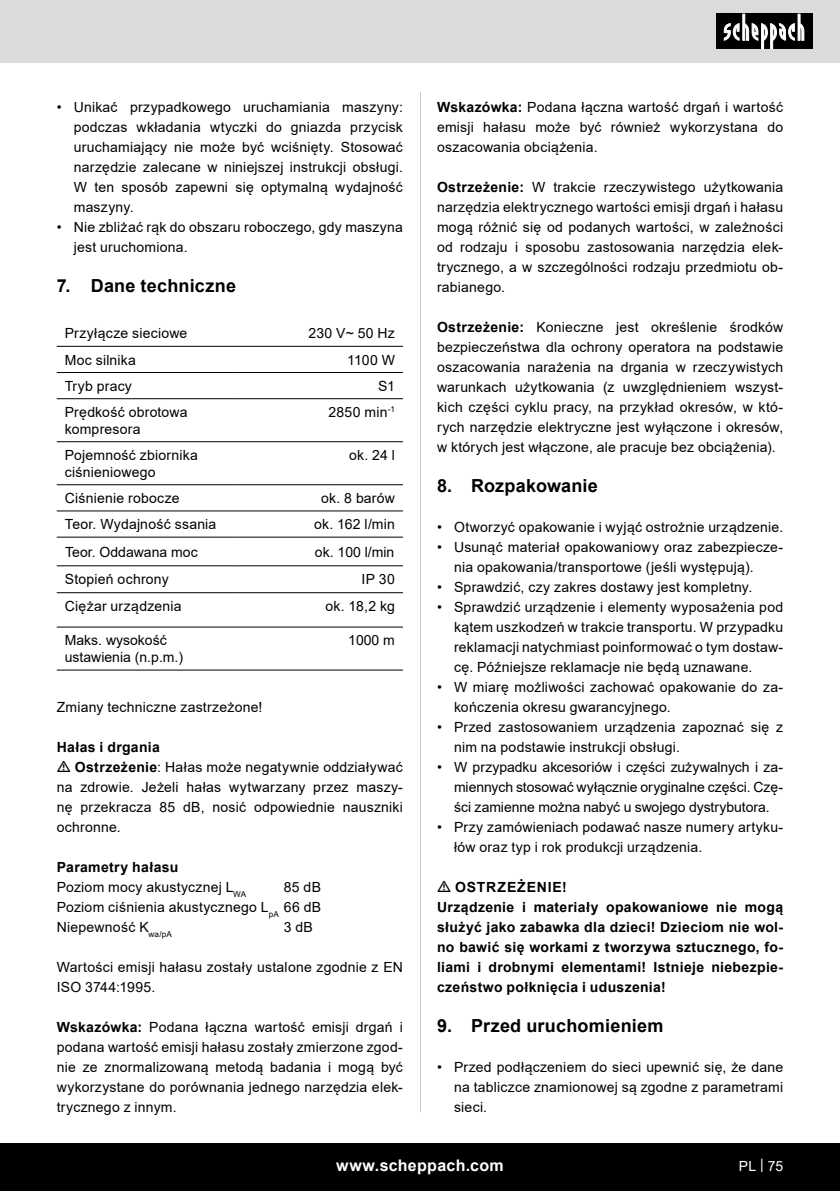
<style>
.page{position:relative;width:840px;height:1191px;background:#fff}
.page>*{position:absolute;margin:0;border:0;box-sizing:border-box;transform-origin:0 0}
.t1{font:700 18px "Arial";letter-spacing:.015em;color:#000}
.t2{font:700 16px "Arial";letter-spacing:.02em;color:#fff}
.Basistext_in_Tabellen{font:14px/20px "Arial";letter-spacing:.015em;color:#000;text-align:justify}
.Grundtext_TT{font:700 14px/20px "Arial";letter-spacing:.025em;color:#000;text-align:justify}
.Basiseinstellung{font:14px "Arial";letter-spacing:.015em;color:#000}
.Grundtext_TT-2{font:700 14px "Arial";letter-spacing:.06em;color:#000}
.t3{font:14px "Arial";color:#fff}
.s1{font-weight:700}
</style>
<div class="page">
<div style="left:0;top:0;width:839px;height:63px;background:#dbdbdb"></div>
<div style="left:0;top:1143px;width:839px;height:48px;background:#000"></div>
<div style="left:716px;top:14px;width:96px;height:35px;background:#000"></div>
<svg style="left:723px;top:14px;width:81px;height:35px"></svg>
<hr style="left:420px;top:92px;width:1px;height:1020px;background:#c7c7c7">
<svg style="left:57px;top:345px;width:346px;height:249px"></svg>
<svg style="left:57px;top:538px;width:346px;height:27px"></svg>
<hr style="left:57px;top:669px;width:177px;height:1px;background:#000">
<hr style="left:234px;top:669px;width:169px;height:1px;background:#000">
<hr style="left:57px;top:626px;width:177px;height:1px;background:#000">
<hr style="left:234px;top:626px;width:169px;height:1px;background:#000">
<hr style="left:57px;top:346px;width:177px;height:1px;background:#000">
<hr style="left:234px;top:346px;width:169px;height:1px;background:#000">
<hr style="left:57px;top:372px;width:177px;height:1px;background:#000">
<hr style="left:234px;top:372px;width:169px;height:1px;background:#000">
<hr style="left:57px;top:398px;width:177px;height:1px;background:#000">
<hr style="left:234px;top:398px;width:169px;height:1px;background:#000">
<hr style="left:57px;top:441px;width:177px;height:1px;background:#000">
<hr style="left:234px;top:441px;width:169px;height:1px;background:#000">
<hr style="left:57px;top:484px;width:177px;height:1px;background:#000">
<hr style="left:234px;top:484px;width:169px;height:1px;background:#000">
<hr style="left:57px;top:510px;width:177px;height:1px;background:#000">
<hr style="left:234px;top:510px;width:169px;height:1px;background:#000">
<hr style="left:57px;top:537px;width:177px;height:1px;background:#000">
<hr style="left:234px;top:537px;width:169px;height:1px;background:#000">
<hr style="left:57px;top:565px;width:177px;height:1px;background:#000">
<hr style="left:234px;top:565px;width:169px;height:1px;background:#000">
<hr style="left:57px;top:592px;width:177px;height:1px;background:#000">
<hr style="left:234px;top:592px;width:169px;height:1px;background:#000">
<p class="Basistext_in_Tabellen" style="left:74px;top:97px;width:330px;text-indent:-17px">• Unikać przypadkowego uruchamiania maszyny: podczas wkładania wtyczki do gniazda przycisk uruchamiający nie może być wciśnięty. Stosować narzędzie zalecane w niniejszej instrukcji obsługi.<br>W ten sposób zapewni się optymalną wydajność maszyny.</p>
<p class="Basistext_in_Tabellen" style="left:74px;top:217px;width:330px;text-indent:-17px">• Nie zbliżać rąk do obszaru roboczego, gdy maszyna jest uruchomiona.</p>
<p class="t1" style="left:57px;top:273px;width:181px">7. Dane techniczne</p>
<p class="Basistext_in_Tabellen" style="left:65px;top:323px;width:124px">Przyłącze sieciowe</p>
<p class="Basistext_in_Tabellen" style="left:308px;top:323px;width:88px">230 V~ 50 Hz</p>
<p class="Basistext_in_Tabellen" style="left:65px;top:349px;width:73px">Moc silnika</p>
<p class="Basistext_in_Tabellen" style="left:347px;top:349px;width:49px">1100 W</p>
<p class="Basistext_in_Tabellen" style="left:65px;top:376px;width:69px">Tryb pracy</p>
<p class="Basistext_in_Tabellen" style="left:378px;top:376px;width:18px">S1</p>
<p class="Basistext_in_Tabellen" style="left:65px;top:403px;width:124px;line-height:16.8px">Prędkość obrotowa kompresora</p>
<p class="Basistext_in_Tabellen" style="left:328px;top:402px;width:68px">2850 min<sup>-1</sup></p>
<p class="Basistext_in_Tabellen" style="left:65px;top:446px;width:134px;line-height:16.8px">Pojemność zbiornika ciśnieniowego</p>
<p class="Basistext_in_Tabellen" style="left:349px;top:445px;width:47px">ok. 24 l</p>
<p class="Basistext_in_Tabellen" style="left:65px;top:488px;width:116px">Ciśnienie robocze</p>
<p class="Basistext_in_Tabellen" style="left:321px;top:488px;width:75px">ok. 8 barów</p>
<p class="Basistext_in_Tabellen" style="left:65px;top:514px;width:153px">Teor. Wydajność ssania</p>
<p class="Basistext_in_Tabellen" style="left:314px;top:514px;width:82px">ok. 162 l/min</p>
<p class="Basistext_in_Tabellen" style="left:65px;top:541px;width:134px">Teor. Oddawana moc</p>
<p class="Basistext_in_Tabellen" style="left:315px;top:541px;width:81px">ok. 100 l/min</p>
<p class="Basistext_in_Tabellen" style="left:65px;top:569px;width:105px">Stopień ochrony</p>
<p class="Basistext_in_Tabellen" style="left:361px;top:569px;width:35px">IP 30</p>
<p class="Basistext_in_Tabellen" style="left:65px;top:596px;width:118px">Ciężar urządzenia</p>
<p class="Basistext_in_Tabellen" style="left:325px;top:596px;width:71px">ok. 18,2 kg</p>
<p class="Basistext_in_Tabellen" style="left:65px;top:632px;width:120px;line-height:16.8px">Maks. wysokość ustawienia (n.p.m.)</p>
<p class="Basistext_in_Tabellen" style="left:348px;top:630px;width:48px">1000 m</p>
<p class="Basiseinstellung" style="left:57px;top:697px;width:207px">Zmiany techniczne zastrzeżone!</p>
<p class="Grundtext_TT" style="left:57px;top:737px;width:105px">Hałas i drgania</p>
<p class="Basistext_in_Tabellen" style="left:57px;top:757px;width:347px;text-indent:18px"><span class="s1">Ostrzeżenie</span>: Hałas może negatywnie oddziaływać na zdrowie. Jeżeli hałas wytwarzany przez maszy&shy;nę przekracza 85 dB, nosić odpowiednie nauszniki ochronne.</p>
<p class="Grundtext_TT" style="left:57px;top:857px;width:123px">Parametry hałasu</p>
<p class="Basistext_in_Tabellen" style="left:57px;top:877px;width:191px">Poziom mocy akustycznej L<sub>WA</sub></p>
<p class="Basistext_in_Tabellen" style="left:283px;top:877px;width:39px">85 dB</p>
<p class="Basistext_in_Tabellen" style="left:57px;top:897px;width:266px">Poziom ciśnienia akustycznego L<sub>pA</sub> 66 dB</p>
<p class="Basistext_in_Tabellen" style="left:57px;top:917px;width:117px">Niepewność K<sub>wa/pA</sub></p>
<p class="Basistext_in_Tabellen" style="left:283px;top:917px;width:31px">3 dB</p>
<p class="Basistext_in_Tabellen" style="left:57px;top:957px;width:347px">Wartości emisji hałasu zostały ustalone zgodnie z EN<br>ISO 3744:1995.</p>
<p class="Basistext_in_Tabellen" style="left:57px;top:1017px;width:347px"><span class="s1">Wskazówka:</span> Podana łączna wartość emisji drgań i podana wartość emisji hałasu zostały zmierzone zgod&shy;nie ze znormalizowaną metodą badania i mogą być wykorzystane do porównania jednego narzędzia elek&shy;trycznego z innym.</p>
<p class="Basistext_in_Tabellen" style="left:437px;top:97px;width:347px"><span class="s1">Wskazówka:</span> Podana łączna wartość drgań i wartość emisji hałasu może być również wykorzystana do oszacowania obciążenia.</p>
<p class="Basistext_in_Tabellen" style="left:437px;top:177px;width:347px"><span class="s1">Ostrzeżenie:</span> W trakcie rzeczywistego użytkowania narzędzia elektrycznego wartości emisji drgań i hałasu mogą różnić się od podanych wartości, w zależności od rodzaju i sposobu zastosowania narzędzia elek&shy;trycznego, a w szczególności rodzaju przedmiotu ob&shy;rabianego.</p>
<p class="Basistext_in_Tabellen" style="left:437px;top:317px;width:347px"><span class="s1">Ostrzeżenie:</span> Konieczne jest określenie środków bezpieczeństwa dla ochrony operatora na podstawie oszacowania narażenia na drgania w rzeczywistych warunkach użytkowania (z uwzględnieniem wszyst&shy;kich części cyklu pracy, na przykład okresów, w któ&shy;rych narzędzie elektryczne jest wyłączone i okresów, w których jest włączone, ale pracuje bez obciążenia).</p>
<p class="t1" style="left:437px;top:473px;width:162px">8. Rozpakowanie</p>
<p class="Basistext_in_Tabellen" style="left:437px;top:517px;width:347px">• Otworzyć opakowanie i wyjąć ostrożnie urządzenie.</p>
<p class="Basistext_in_Tabellen" style="left:454px;top:537px;width:330px;text-indent:-17px">• Usunąć materiał opakowaniowy oraz zabezpiecze&shy;nia opakowania/transportowe (jeśli występują).</p>
<p class="Basistext_in_Tabellen" style="left:437px;top:577px;width:316px">• Sprawdzić, czy zakres dostawy jest kompletny.</p>
<p class="Basistext_in_Tabellen" style="left:454px;top:597px;width:330px;text-indent:-17px">• Sprawdzić urządzenie i elementy wyposażenia pod kątem uszkodzeń w trakcie transportu. W przypadku reklamacji natychmiast poinformować o tym dostaw&shy;cę. Późniejsze reklamacje nie będą uznawane.</p>
<p class="Basistext_in_Tabellen" style="left:454px;top:677px;width:330px;text-indent:-17px">• W miarę możliwości zachować opakowanie do za&shy;kończenia okresu gwarancyjnego.</p>
<p class="Basistext_in_Tabellen" style="left:454px;top:717px;width:330px;text-indent:-17px">• Przed zastosowaniem urządzenia zapoznać się z nim na podstawie instrukcji obsługi.</p>
<p class="Basistext_in_Tabellen" style="left:454px;top:757px;width:330px;text-indent:-17px">• W przypadku akcesoriów i części zużywalnych i za&shy;miennych stosować wyłącznie oryginalne części. Czę&shy;ści zamienne można nabyć u swojego dystrybutora.</p>
<p class="Basistext_in_Tabellen" style="left:454px;top:817px;width:330px;text-indent:-17px">• Przy zamówieniach podawać nasze numery artyku&shy;łów oraz typ i rok produkcji urządzenia.</p>
<p class="Grundtext_TT-2" style="left:455px;top:877px;width:113px">OSTRZEŻENIE!</p>
<p class="Grundtext_TT" style="left:437px;top:897px;width:347px">Urządzenie i materiały opakowaniowe nie mogą służyć jako zabawka dla dzieci! Dzieciom nie wol&shy;no bawić się workami z tworzywa sztucznego, fo&shy;liami i drobnymi elementami! Istnieje niebezpie&shy;czeństwo połknięcia i uduszenia!</p>
<p class="t1" style="left:437px;top:1013px;width:228px">9. Przed uruchomieniem</p>
<p class="Basistext_in_Tabellen" style="left:454px;top:1057px;width:330px;text-indent:-17px">• Przed podłączeniem do sieci upewnić się, że dane na tabliczce znamionowej są zgodne z parametrami sieci.</p>
<p class="t2" style="left:336px;top:1154px;width:169px">www.scheppach.com</p>
<p class="t3" style="left:738px;top:1156px;width:46px">PL | 75</p>
</div>
